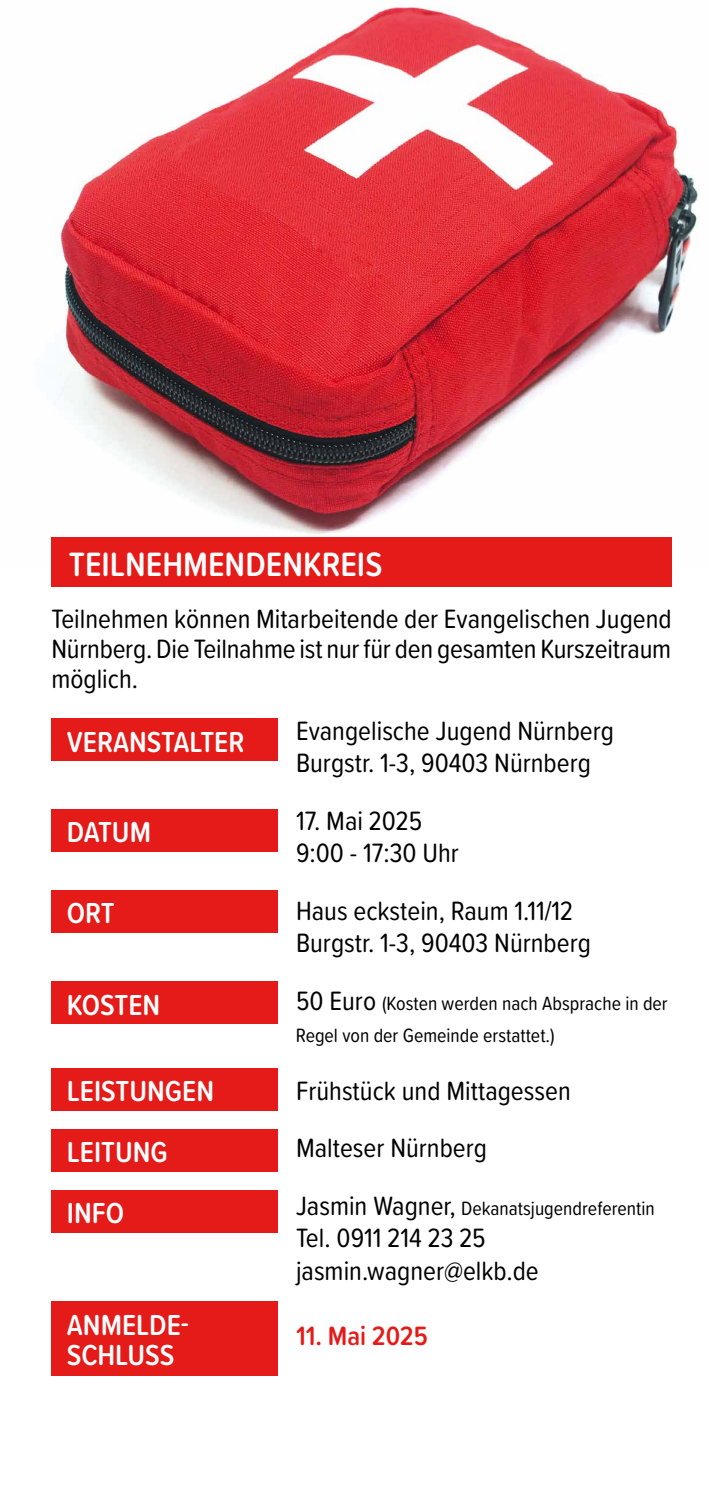
<style>
.page{position:relative;width:709px;height:1489px;background:#fff}
.page>*{position:absolute;margin:0;border:0;box-sizing:border-box;transform-origin:0 0}
.t1{font:600 35px "Proxima Soft Cond";color:#fff}
.t2{font:600 30px/30px "Proxima Soft Cond";color:#fff}
.t3{font:27.5px/32.5px "Proxima Soft Cond";color:#000}
.t4{font:600 27.5px "Proxima Soft Cond";color:#e41b18}
.t5{font:20px/32.5px "Proxima Soft Cond";color:#000}
.s1{font-size:27.5px}
</style>
<div class="page">
<img style="left:58px;top:6px;width:640px;height:560px">
<div style="left:51px;top:537px;width:620px;height:50px;background:#e41b18"></div>
<div style="left:51px;top:718px;width:227px;height:43px;background:#e41b18"></div>
<div style="left:51px;top:809px;width:227px;height:42px;background:#e41b18"></div>
<div style="left:51px;top:890px;width:227px;height:42px;background:#e41b18"></div>
<div style="left:51px;top:981px;width:227px;height:43px;background:#e41b18"></div>
<div style="left:51px;top:1067px;width:227px;height:43px;background:#e41b18"></div>
<div style="left:51px;top:1301px;width:227px;height:74px;background:#e41b18"></div>
<div style="left:51px;top:1129px;width:227px;height:42px;background:#e41b18"></div>
<div style="left:51px;top:1189px;width:227px;height:43px;background:#e41b18"></div>
<p class="t1" style="left:69px;top:538px;width:315px">TEILNEHMENDENKREIS</p>
<p class="t3" style="left:51px;top:602px;width:622px;line-height:30px;text-align:justify">Teilnehmen können Mitarbeitende der Evangelischen Jugend Nürnberg. Die Teilnahme ist nur für den gesamten Kurszeitraum möglich.</p>
<p class="t2" style="left:67px;top:725px;width:179px">VERANSTALTER</p>
<p class="t2" style="left:67px;top:815px;width:86px">DATUM</p>
<p class="t2" style="left:67px;top:897px;width:49px">ORT</p>
<p class="t2" style="left:67px;top:988px;width:95px">KOSTEN</p>
<p class="t2" style="left:67px;top:1074px;width:149px">LEISTUNGEN</p>
<p class="t2" style="left:67px;top:1120px;width:103px;line-height:60.5px">LEITUNG<br>INFO</p>
<p class="t2" style="left:67px;top:1308px;width:124px">ANMELDE-<br>SCHLUSS</p>
<p class="t3" style="left:296px;top:713px;width:319px">Evangelische Jugend Nürnberg<br>Burgstr. 1-3, 90403 Nürnberg</p>
<p class="t3" style="left:296px;top:803px;width:164px">17. Mai 2025<br>9:00 - 17:30 Uhr</p>
<p class="t3" style="left:296px;top:893px;width:296px">Haus eckstein, Raum 1.11/12<br>Burgstr. 1-3, 90403 Nürnberg</p>
<p class="t5" style="left:296px;top:985px;width:373px"><span class="s1">50 Euro</span> (Kosten werden nach Absprache in der<br>Regel von der Gemeinde erstattet.)</p>
<p class="t3" style="left:296px;top:1060px;width:276px;line-height:57.5px">Frühstück und Mittagessen<br>Malteser Nürnberg</p>
<p class="t5" style="left:296px;top:1190px;width:360px"><span class="s1">Jasmin Wagner,</span> Dekanatsjugendreferentin</p>
<p class="t3" style="left:296px;top:1220px;width:244px">Tel. 0911 214 23 25 jasmin.wagner@elkb.de</p>
<p class="t4" style="left:296px;top:1315px;width:133px">11. Mai 2025</p>
</div>
